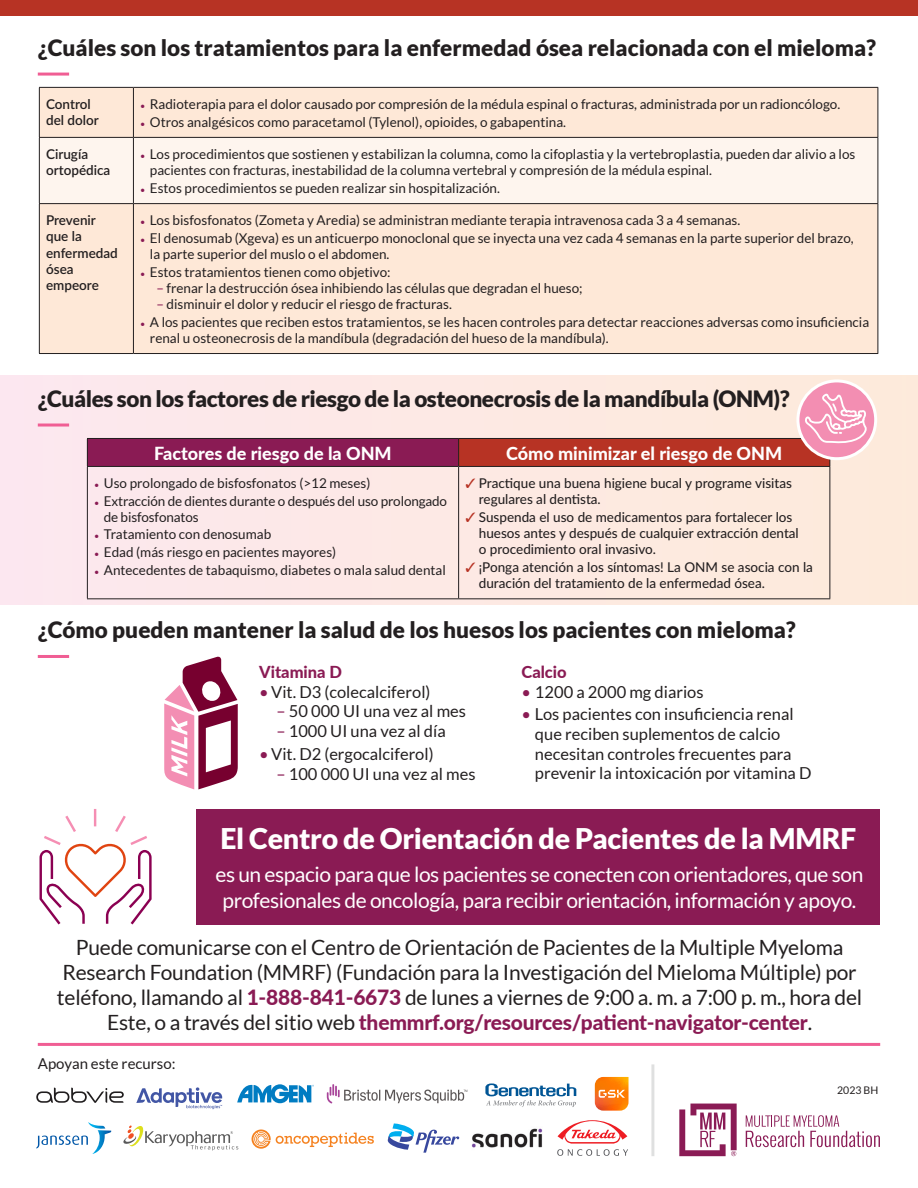
<style>
.page{position:relative;width:918px;height:1188px;background:#fff}
.page>*{position:absolute;margin:0;border:0;box-sizing:border-box;transform-origin:0 0}
.t1{font:900 28.5px "Lato";letter-spacing:-.01em;color:#fff}
.t2{font:900 22.5px "Lato";color:#231f20}
.t3{font:900 22.5px "Lato";letter-spacing:-.02em;color:#231f20}
.t4{font:21px/25.2px "Lato";letter-spacing:-.01em;color:#231f20;text-align:center}
.t5{font:21px/25.2px "Lato";letter-spacing:-.02em;color:#fff;text-align:center}
.t6{font:800 18px "Lato";color:#fff}
.t7{font:16.5px/19.8px "Lato";color:#231f20}
.t8{font:800 16.5px "Lato";color:#8a1b54}
.t9{font:15px "Lato";color:#231f20}
.t10{font:13.5px/16.2px "Lato";color:#231f20}
.t11{font:500 13.5px/16.2px "Lato";color:#231f20}
.t12{font:600 13.5px/16.2px "Lato";color:#231f20}
.t13{font:10.5px "Lato";color:#231f20}
.s1{font-size:9px;color:#8a1b54}
.s2{color:#8a1b54}
.s3{color:#b73324}
.s4{font-weight:800;color:#8a1b54}
</style>
<div class="page">
<div style="left:0;top:375px;width:918px;height:230px;background:#fde9e4"></div>
<hr style="left:38px;top:424px;width:31px;height:3px;background:#f05e94">
<div style="left:196px;top:809px;width:684px;height:115px;background:#8a1b54"></div>
<svg style="left:40px;top:809px;width:112px;height:115px"></svg>
<div style="left:0;top:0;width:918px;height:15px;background:#b73324"></div>
<hr style="left:38px;top:73px;width:31px;height:3px;background:#f05e94">
<div style="left:40px;top:88px;width:838px;height:265px;background:#fee8d7"></div>
<div style="left:40px;top:138px;width:838px;height:65px;background:#fef5ee"></div>
<hr style="left:39px;top:87px;width:94px;height:1px;background:#231f20">
<hr style="left:39px;top:88px;width:1px;height:49px;background:#231f20">
<hr style="left:133px;top:87px;width:745px;height:1px;background:#231f20">
<hr style="left:133px;top:88px;width:1px;height:49px;background:#231f20">
<hr style="left:878px;top:88px;width:1px;height:49px;background:#231f20">
<hr style="left:39px;top:137px;width:94px;height:1px;background:#231f20">
<hr style="left:39px;top:138px;width:1px;height:65px;background:#231f20">
<hr style="left:133px;top:137px;width:745px;height:1px;background:#231f20">
<hr style="left:133px;top:138px;width:1px;height:65px;background:#231f20">
<hr style="left:878px;top:138px;width:1px;height:65px;background:#231f20">
<hr style="left:39px;top:203px;width:94px;height:1px;background:#231f20">
<hr style="left:39px;top:204px;width:1px;height:149px;background:#231f20">
<hr style="left:133px;top:203px;width:745px;height:1px;background:#231f20">
<hr style="left:133px;top:204px;width:1px;height:149px;background:#231f20">
<hr style="left:878px;top:204px;width:1px;height:149px;background:#231f20">
<hr style="left:39px;top:353px;width:94px;height:1px;background:#231f20">
<hr style="left:133px;top:353px;width:745px;height:1px;background:#231f20">
<div style="left:87px;top:438px;width:372px;height:28px;background:#8a1b54"></div>
<div style="left:459px;top:438px;width:371px;height:28px;background:#b73324"></div>
<hr style="left:87px;top:438px;width:372px;height:1px;background:#231f20">
<svg style="left:87px;top:439px;width:1px;height:27px"></svg>
<hr style="left:459px;top:438px;width:371px;height:1px;background:#231f20">
<svg style="left:458px;top:439px;width:1px;height:27px"></svg>
<hr style="left:87px;top:466px;width:372px;height:1px;background:#231f20">
<hr style="left:87px;top:467px;width:1px;height:131px;background:#231f20">
<hr style="left:459px;top:466px;width:371px;height:1px;background:#231f20">
<hr style="left:458px;top:467px;width:1px;height:131px;background:#231f20">
<hr style="left:830px;top:467px;width:1px;height:131px;background:#231f20">
<hr style="left:87px;top:598px;width:372px;height:1px;background:#231f20">
<hr style="left:459px;top:598px;width:371px;height:1px;background:#231f20">
<hr style="left:38px;top:655px;width:31px;height:3px;background:#f05e94">
<svg style="left:164px;top:656px;width:74px;height:133px"></svg>
<svg style="left:798px;top:381px;width:78px;height:78px"></svg>
<svg style="left:804px;top:392px;width:64px;height:74px"></svg>
<div style="left:796px;top:379px;width:81px;height:81px;border:3px solid #fff;border-radius:50%"></div>
<hr style="left:38px;top:1043px;width:842px;height:3px;background:#f05e94">
<svg style="left:746px;top:1115px;width:134px;height:32px"></svg>
<svg style="left:679px;top:1104px;width:58px;height:52px"></svg>
<hr style="left:651px;top:1064px;width:3px;height:92px;background:#808285">
<svg style="left:36px;top:1122px;width:75px;height:32px"></svg>
<svg style="left:123px;top:1126px;width:115px;height:24px"></svg>
<svg style="left:557px;top:1120px;width:71px;height:36px"></svg>
<img style="left:471px;top:1128px;width:72px;height:20px">
<svg style="left:388px;top:1123px;width:71px;height:30px"></svg>
<svg style="left:327px;top:1084px;width:140px;height:19px"></svg>
<svg style="left:136px;top:1087px;width:86px;height:22px"></svg>
<svg style="left:237px;top:1084px;width:77px;height:19px"></svg>
<svg style="left:485px;top:1083px;width:91px;height:24px"></svg>
<svg style="left:595px;top:1077px;width:34px;height:34px"></svg>
<svg style="left:36px;top:1088px;width:88px;height:15px"></svg>
<svg style="left:252px;top:1130px;width:122px;height:19px"></svg>
<p class="t2" style="left:38px;top:34px;width:840px">¿Cuáles son los tratamientos para la enfermedad ósea relacionada con el mieloma?</p>
<p class="t12" style="left:46px;top:95px;width:54px">Control del dolor</p>
<p class="t10" style="left:140px;top:96px;width:702px"><span class="s1">•</span> Radioterapia para el dolor causado por compresión de la médula espinal o fracturas, administrada por un radioncólogo.</p>
<p class="t10" style="left:140px;top:114px;width:427px"><span class="s1">•</span> Otros analgésicos como paracetamol (Tylenol), opioides, o gabapentina.</p>
<p class="t12" style="left:46px;top:145px;width:66px">Cirugía ortopédica</p>
<p class="t10" style="left:150px;top:146px;width:707px;text-indent:-10px"><span class="s1">•</span> Los procedimientos que sostienen y estabilizan la columna, como la cifoplastia y la vertebroplastia, pueden dar alivio a los pacientes con fracturas, inestabilidad de la columna vertebral y compresión de la médula espinal.</p>
<p class="t10" style="left:140px;top:180px;width:361px"><span class="s1">•</span> Estos procedimientos se pueden realizar sin hospitalización.</p>
<p class="t12" style="left:46px;top:212px;width:73px">Prevenir que la enfermedad ósea empeore</p>
<p class="t10" style="left:140px;top:212px;width:602px"><span class="s1">•</span> Los bisfosfonatos (Zometa y Aredia) se administran mediante terapia intravenosa cada 3 a 4 semanas.</p>
<p class="t10" style="left:150px;top:230px;width:705px;text-indent:-10px"><span class="s1">•</span> El denosumab (Xgeva) es un anticuerpo monoclonal que se inyecta una vez cada 4 semanas en la parte superior del brazo, la parte superior del muslo o el abdomen.</p>
<p class="t10" style="left:140px;top:264px;width:252px"><span class="s1">•</span> Estos tratamientos tienen como objetivo:</p>
<p class="t10" style="left:156px;top:280px;width:428px"><span class="s2">–</span> frenar la destrucción ósea inhibiendo las células que degradan el hueso;</p>
<p class="t10" style="left:156px;top:296px;width:297px"><span class="s2">–</span> disminuir el dolor y reducir el riesgo de fracturas.</p>
<p class="t10" style="left:150px;top:313px;width:721px;text-indent:-10px"><span class="s1">•</span> A los pacientes que reciben estos tratamientos, se les hacen controles para detectar reacciones adversas como insuficiencia renal u osteonecrosis de la mandíbula (degradación del hueso de la mandíbula).</p>
<p class="t3" style="left:38px;top:385px;width:753px">¿Cuáles son los factores de riesgo de la osteonecrosis de la mandíbula (ONM)?</p>
<p class="t6" style="left:154px;top:440px;width:239px">Factores de riesgo de la ONM</p>
<p class="t6" style="left:506px;top:440px;width:278px">Cómo minimizar el riesgo de ONM</p>
<p class="t10" style="left:94px;top:475px;width:278px"><span class="s1">•</span> Uso prolongado de bisfosfonatos (&gt;12 meses)</p>
<p class="t10" style="left:104px;top:493px;width:345px;text-indent:-10px"><span class="s1">•</span> Extracción de dientes durante o después del uso prolongado de bisfosfonatos</p>
<p class="t10" style="left:94px;top:526px;width:179px"><span class="s1">•</span> Tratamiento con denosumab</p>
<p class="t10" style="left:94px;top:544px;width:244px"><span class="s1">•</span> Edad (más riesgo en pacientes mayores)</p>
<p class="t10" style="left:94px;top:561px;width:353px"><span class="s1">•</span> Antecedentes de tabaquismo, diabetes o mala salud dental</p>
<p class="t11" style="left:479px;top:475px;width:315px;text-indent:-14px"><span class="s3">✓</span> Practique una buena higiene bucal y programe visitas regulares al dentista.</p>
<p class="t11" style="left:479px;top:508px;width:321px;text-indent:-14px"><span class="s3">✓</span> Suspenda el uso de medicamentos para fortalecer los huesos antes y después de cualquier extracción dental o procedimiento oral invasivo.</p>
<p class="t11" style="left:479px;top:558px;width:336px;text-indent:-14px"><span class="s3">✓</span> ¡Ponga atención a los síntomas! La ONM se asocia con la duración del tratamiento de la enfermedad ósea.</p>
<p class="t2" style="left:38px;top:617px;width:760px">¿Cómo pueden mantener la salud de los huesos los pacientes con mieloma?</p>
<p class="t8" style="left:259px;top:659px;width:85px">Vitamina D</p>
<p class="t7" style="left:259px;top:682px;width:173px"><span class="s2">•</span>Vit. D3 (colecalciferol)</p>
<p class="t7" style="left:276px;top:701px;width:191px"><span class="s2">–</span> 50 000 UI una vez al mes</p>
<p class="t7" style="left:276px;top:721px;width:171px"><span class="s2">–</span> 1000 UI una vez al día</p>
<p class="t7" style="left:259px;top:744px;width:176px"><span class="s2">•</span>Vit. D2 (ergocalciferol)</p>
<p class="t7" style="left:276px;top:764px;width:201px"><span class="s2">–</span> 100 000 UI una vez al mes</p>
<p class="t8" style="left:521px;top:659px;width:47px">Calcio</p>
<p class="t7" style="left:521px;top:682px;width:184px"><span class="s2">•</span> 1200 a 2000 mg diarios</p>
<p class="t7" style="left:535px;top:704px;width:278px;text-indent:-14px"><span class="s2">•</span> Los pacientes con insuficiencia renal que reciben suplementos de calcio necesitan controles frecuentes para prevenir la intoxicación por vitamina D</p>
<p class="t1" style="left:220px;top:822px;width:638px">El Centro de Orientación de Pacientes de la MMRF</p>
<p class="t5" style="left:215px;top:862px;width:650px">es un espacio para que los pacientes se conecten con orientadores, que son profesionales de oncología, para recibir orientación, información y apoyo.</p>
<p class="t4" style="left:57px;top:934px;width:807px">Puede comunicarse con el Centro de Orientación de Pacientes de la Multiple Myeloma Research Foundation (MMRF) (Fundación para la Investigación del Mieloma Múltiple) por teléfono, llamando al <span class="s4">1-888-841-6673</span> de lunes a viernes de 9:00 a. m. a 7:00 p. m., hora del Este, o a través del sitio web <span class="s4">themmrf.org/resources/patient-navigator-center</span>.</p>
<p class="t9" style="left:38px;top:1055px;width:139px">Apoyan este recurso:</p>
<p class="t13" style="left:837px;top:1085px;width:43px">2023 BH</p>
</div>
